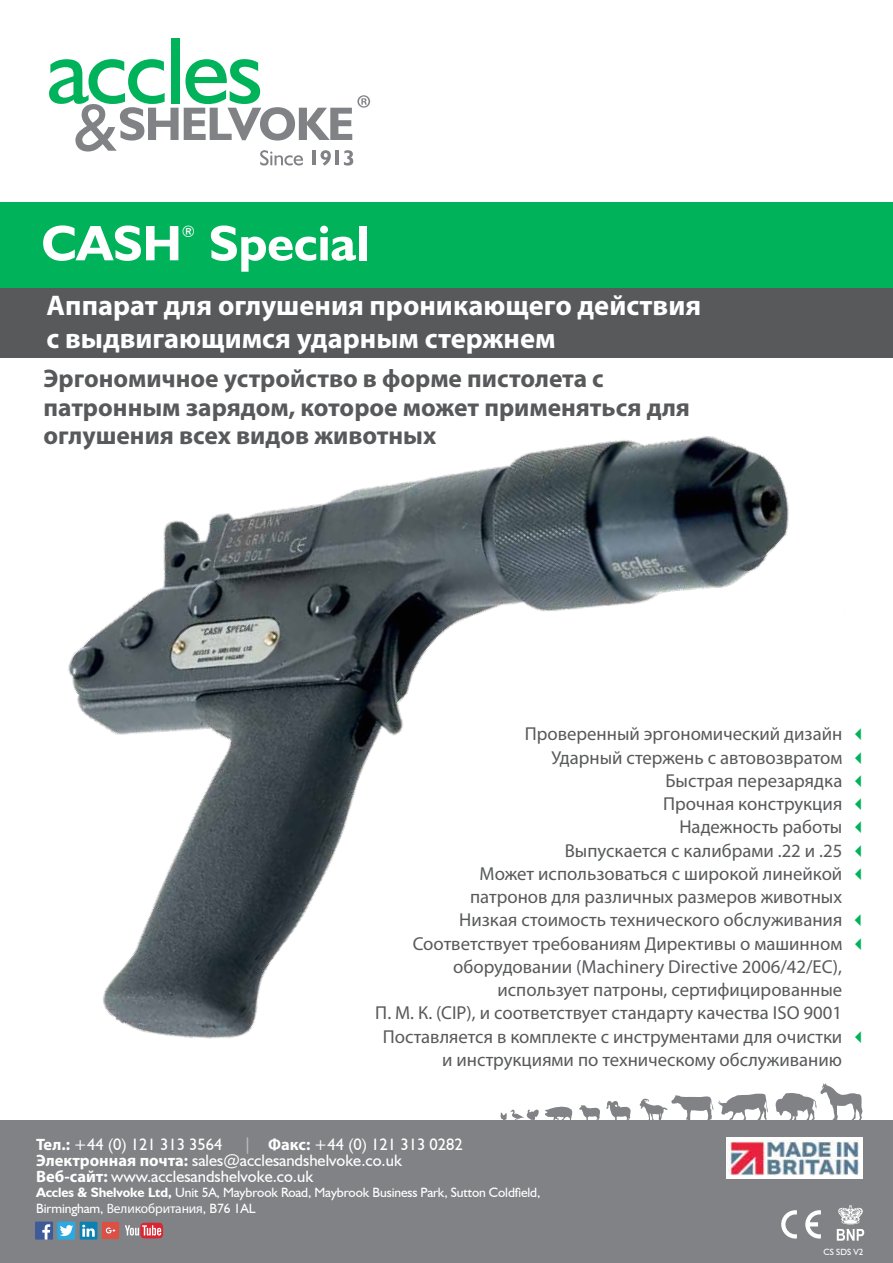
<style>
.page{position:relative;width:893px;height:1263px;background:#fff}
.page>*{position:absolute;margin:0;border:0;box-sizing:border-box;transform-origin:0 0}
.t1{font:700 50.1px "Humanist 521 BT";color:#fff}
.t2{font:700 28.5px/33px "Myriad Pro";color:#fff}
.t3{font:700 25.5px/28.5px "Myriad Pro";color:#58595b}
.t4{font:18.75px "Myriad Pro";color:#58595b}
.t5{font:16.5px/15.8px "Humanist 521 BT";color:#fff}
.t6{font:15.9px "Humanist 521 BT";color:#fff}
.t7{font:13.5px/15.8px "Humanist 521 BT";letter-spacing:-.01em;color:#fff}
.t8{font:9px "Humanist 521 BT";color:#fff}
.s1{color:#00b259}
.s2{color:#bcbec0}
.s3{font-family:"Myriad Pro";font-weight:700}
.s4{font-weight:700}
.s5{font-family:"Myriad Pro"}
</style>
<div class="page">
<div style="left:171px;top:38px;width:8px;height:65px;background:#00b259"></div>
<svg style="left:49px;top:59px;width:321px;height:71px"></svg>
<img style="left:0;top:130px;width:893px;height:1133px">
<h1 class="t1" style="left:41px;top:212px;width:142px">CASH</h1>
<p class="t6" style="left:182px;top:221px;width:15px">®</p>
<h1 class="t1" style="left:209px;top:212px;width:162px">Special</h1>
<h2 class="t2" style="left:47px;top:288px;width:656px">Аппарат для оглушения проникающего действия с выдвигающимся ударным стержнем</h2>
<h3 class="t3" style="left:44px;top:363px;width:648px">Эргономичное устройство в форме пистолета с патронным зарядом, которое может применяться для оглушения всех видов животных</h3>
<p class="t4" style="left:525px;top:722px;width:346px">Проверенный эргономический дизайн <span class="s1">✓</span></p>
<p class="t4" style="left:551px;top:746px;width:319px">Ударный стержень с автовозвратом <span class="s1">✓</span></p>
<p class="t4" style="left:665px;top:769px;width:205px">Быстрая перезарядка <span class="s1">✓</span></p>
<p class="t4" style="left:663px;top:792px;width:207px">Прочная конструкция <span class="s1">✓</span></p>
<p class="t4" style="left:679px;top:815px;width:191px">Надежность работы <span class="s1">✓</span></p>
<p class="t4" style="left:565px;top:839px;width:306px">Выпускается с калибрами .22 и .25 <span class="s1">✓</span></p>
<p class="t4" style="left:480px;top:862px;width:391px">Может использоваться с широкой линейкой <span class="s1">✓</span></p>
<p class="t4" style="left:470px;top:885px;width:373px">патронов для различных размеров животных</p>
<p class="t4" style="left:459px;top:908px;width:411px">Низкая стоимость технического обслуживания <span class="s1">✓</span></p>
<p class="t4" style="left:413px;top:932px;width:458px">Соответствует требованиям Директивы о машинном <span class="s1">✓</span></p>
<p class="t4" style="left:453px;top:955px;width:390px">оборудовании (Machinery Directive 2006/42/EC),</p>
<p class="t4" style="left:497px;top:978px;width:346px">использует патроны, сертифицированные</p>
<p class="t4" style="left:375px;top:1001px;width:468px">П. М. К. (CIP), и соответствует стандарту качества ISO 9001</p>
<p class="t4" style="left:383px;top:1025px;width:488px">Поставляется в комплекте с инструментами для очистки <span class="s1">✓</span></p>
<p class="t4" style="left:442px;top:1048px;width:402px">и инструкциями по техническому обслуживанию</p>
<p class="t5" style="left:36px;top:1136px;width:428px;text-indent:207px"><span class="s2">|</span> <span class="s3">Факс:</span> +44 (0) 121 313 0282<br><span class="s3">Электронная почта:</span> sales@acclesandshelvoke.co.uk<br><span class="s3">Веб-сайт:</span> www.acclesandshelvoke.co.uk</p>
<p class="t7" style="left:36px;top:1184px;width:506px"><span class="s4">Accles &amp; Shelvoke Ltd,</span> Unit 5A, Maybrook Road, Maybrook Business Park, Sutton Coldfield,<br>Birmingham, <span class="s5">Великобритания</span>, B76 1AL</p>
<p class="t5" style="left:36px;top:1136px;width:188px"><span class="s3">Тел.:</span> +44 (0) 121 313 3564</p>
<p class="t8" style="left:823px;top:1246px;width:41px">CS SDS V2</p>
</div>
